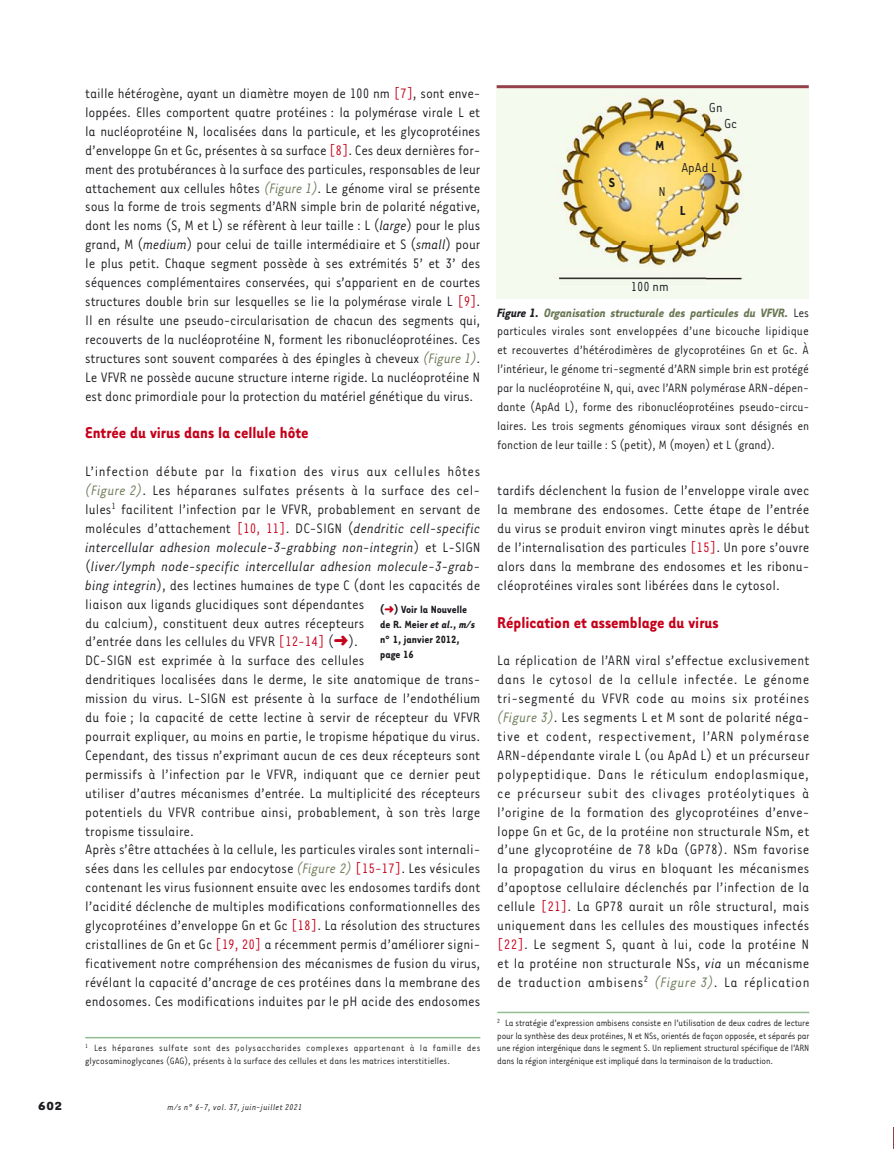
<style>
.page{position:relative;width:894px;height:1149px;background:#fff}
.page>*{position:absolute;margin:0;border:0;box-sizing:border-box;transform-origin:0 0}
.t1{font:700 18px "Tarzana Narrow";color:#c6001a}
.t2{font:15.75px/18.9px "Tarzana Narrow";color:#1b1c20;text-align:justify}
.t3{font:15px "Tarzana Narrow";color:#1b1c20}
.t4{font:700 15px "Tarzana Narrow";color:#1b1c20}
.t5{font:13.95px/18.9px "Tarzana Narrow";letter-spacing:-.01em;color:#1b1c20;text-align:justify}
.t6{font:700 13.5px "Tarzana Wide";color:#1b1c20}
.t7{font:700 12px/15px "Tarzana Narrow";color:#1b1c20}
.t8{font:10.5px/12.6px "Tarzana Narrow";color:#1b1c20;text-align:justify}
.t9{font:italic 9.75px "Tarzana Narrow";letter-spacing:.025em;color:#1b1c20}
.s1{color:#c6001a}
.s2{font-style:italic;color:#697754}
.s3{font-style:italic}
.s4{font-weight:700;font-style:italic}
.s5{font-weight:700;font-style:italic;color:#697754}
</style>
<div class="page">
<svg style="left:893px;top:1127px;width:1px;height:21px"></svg>
<hr style="left:497px;top:1011px;width:312px;height:2px;background:#92bc91">
<hr style="left:85px;top:1036px;width:395px;height:2px;background:#92bc91">
<img style="left:496px;top:88px;width:312px;height:210px">
<hr style="left:496px;top:85px;width:312px;height:3px;background:#95414c">
<p class="t2" style="left:85px;top:85px;width:396px">taille hétérogène, ayant un diamètre moyen de 100 nm <span class="s1">[7]</span>, sont enve&shy;loppées. Elles comportent quatre protéines : la polymérase virale L et la nucléoprotéine N, localisées dans la particule, et les glycoprotéines d’enveloppe Gn et Gc, présentes à sa surface <span class="s1">[8]</span>. Ces deux dernières for&shy;ment des protubérances à la surface des particules, responsables de leur attachement aux cellules hôtes <span class="s2">(Figure 1)</span>. Le génome vir al se présente sous la forme de trois segments d’ARN simple brin de polarité négative, dont les noms (S, M et L) se réfèrent à leur taille : L (<span class="s3">large</span>) pour le plus grand, M (<span class="s3">medium</span>) pour celui de taille intermédiaire et S (<span class="s3">small</span>) pour le plus petit. Chaque segment possède à ses extrémités 5’ et 3’ des séquences complémentaires conservées, qui s’apparient en de courtes structures double brin sur lesquelles se lie la polymérase virale L <span class="s1">[9]</span>.<br>Il en résulte une pseudo-circularisation de chacun des segments qui, recouverts de la nucléoprotéine N, forment les ribonuclé oprotéines. Ces structures sont souvent comparées à des épingles à cheveux <span class="s2">(Figure 1)</span>.<br>Le VFVR ne possède aucune structure interne rigide. La nucléoprotéine N est donc primordiale pour la protection du matériel génétique du virus.</p>
<p class="t1" style="left:85px;top:425px;width:225px">Entrée du virus dans la cellule hôte</p>
<p class="t2" style="left:85px;top:463px;width:397px;text-align:left">L’infection débute par la fixation des virus aux cellules hôtes <span class="s2">(Figure 2)</span>. Les héparanes sulfates présents à la surface des cel&shy;lules<sup>1</sup> facilitent l’infection par le VFVR, probablement en servant de molécules d’attachement <span class="s1">[10, 11]</span>. DC-SIGN (<span class="s3">dendritic cell-specific intercellular adhesion molecule-3-grabbing non-integrin</span>) et L-SIGN (<span class="s3">liver/lymph node-specific intercellular adhesion molecule-3-grab&shy;bing integrin</span>), des lectines humaines de type C (dont les capacités de liaison aux ligands glucidiques sont dépendantes<br>du calcium), constituent deux autres récepteurs<br>d’entrée dans les cellules du VFVR <span class="s1">[12-14]</span> (<span class="s1">➜</span>).<br>DC-SIGN est exprimée à la surface des cellules<br>dendritiques localisées dans le derme, le site anatomique de trans&shy;mission du virus. L-SIGN est présente à la surface de l’endothélium du foie ; la capacité de cette lectine à servir de récepteur du VFVR pourrait expliquer, au moins en partie, le tropisme hépatique du virus.<br>Cependant, des tissus n’exprimant aucun de ces deux récepteurs sont permissifs à l’infection par le VFVR, indiquant que ce dernier peut utiliser d’autres mécanismes d’entrée. La multiplicité des récepteurs potentiels du VFVR contribue ainsi, probablement, à son très large tropisme tissulaire.<br>Après s’être attachées à la cellule, les particules virales sont internali&shy;sées dans les cellules par endocytose <span class="s2">(Figure 2)</span> <span class="s1">[15-17]</span>. Les vésicules contenant les virus fusionnent ensuite avec les endosomes tardifs dont l’acidité déclenche de multiples modifications conformationnelles des glycoprotéines d’enveloppe Gn et Gc <span class="s1">[18]</span>. La résolution des structures cristallines de Gn et Gc <span class="s1">[19, 20]</span> a récemment permis d’améliorer signi&shy;ficativement notre compréhension des mécanismes de fusion du virus, révélant la capacité d’ancrage de ces protéines dans la membrane des endosomes. Ces modifications induites par le pH acide des endosomes</p>
<p class="t8" style="left:85px;top:1042px;width:396px"><sup>1</sup> Les héparanes sulfate sont des polysaccharides complexes appartenant à la famille des glycosaminoglycanes (GAG), présents à la surface des cellules et dans les matrices interstitielles.</p>
<p class="t7" style="left:380px;top:602px;width:97px">(<span class="s1">➜</span>) Voir la Nouvelle de R. Meier <span class="s3">et al</span>., <span class="s3">m/s </span>n° 1, janvier 2012, page 16</p>
<p class="t6" style="left:38px;top:1100px;width:26px">602</p>
<p class="t9" style="left:167px;top:1102px;width:136px">m/s n° 6-7, vol. 37, juin-juillet 2021</p>
<p class="t3" style="left:708px;top:101px;width:15px">Gn</p>
<p class="t4" style="left:608px;top:176px;width:8px">S</p>
<p class="t4" style="left:655px;top:139px;width:10px">M</p>
<p class="t3" style="left:658px;top:185px;width:9px">N</p>
<p class="t3" style="left:723px;top:117px;width:14px">Gc</p>
<p class="t3" style="left:681px;top:161px;width:37px">ApAd L</p>
<p class="t4" style="left:679px;top:205px;width:7px">L</p>
<p class="t3" style="left:630px;top:280px;width:39px">100 nm</p>
<p class="t5" style="left:497px;top:304px;width:314px"><span class="s4">Figure 1.</span> <span class="s5">Organisation structurale des particules du VFVR.</span> Les particules virales sont enveloppées d’une bicouche lipidique et recouvertes d’hétérodimères de glycoprotéines Gn et Gc. À l’intérieur, le génome tri-segmenté d’ARN simple brin est protégé par la nucléoprotéine N, qui, avec l’ARN polymérase ARN-dépen&shy;dante (ApAd L), forme des ribonucléoprotéines pseudo-circu&shy;laires. Les trois segments génomiques viraux sont désignés en fonction de leur taille : S (petit), M (moyen) et L (grand).</p>
<p class="t2" style="left:497px;top:482px;width:313px">tardifs déclenchent la fusion de l’enveloppe virale avec la membrane des endosomes. Cette étape de l’entrée du virus se produit environ vingt minutes après le début de l’internalisation des particules <span class="s1">[15]</span>. Un pore s’ouvre alors dans la membrane des endosomes et les ribonu&shy;cléoprotéines virales sont libérées dans le cytosol.</p>
<p class="t1" style="left:497px;top:614px;width:223px">Réplication et assemblage du virus</p>
<p class="t2" style="left:497px;top:652px;width:313px">La réplication de l’ARN viral s’effectue exclusivement dans le cytosol de la cellule infectée. Le génome tri-segmenté du VFVR code au moins six protéines <span class="s2">(Figure 3)</span>. Les segments L et M sont de polarité néga&shy;tive et codent, respectivement, l’ARN polymérase ARN-dépendante virale L (ou ApAd L) et un précurseur polypeptidique. Dans le réticulum endoplasmique, ce précurseur subit des clivages protéolytiques à l’origine de la formation des glycoprotéines d’enve&shy;loppe Gn et Gc, de la protéine non structurale NSm, et d’une glycoprotéine de 78 kDa (GP78). NSm favorise la propagation du virus en bloquant les mécanismes d’apoptose cellulaire déclenchés par l’infection de la cellule <span class="s1">[21]</span>. La GP78 aurait un rôle structural, mais uniquement dans les cellules des moustiques infectés <span class="s1">[22]</span>. Le segment S, quant à lui, code la protéine N et la protéine non structurale NSs, <span class="s3">via</span> un mécanisme de traduction ambisens<sup>2</sup> <span class="s2">(Figure 3)</span>. La réplication</p>
<p class="t8" style="left:497px;top:1016px;width:313px"><sup>2</sup> La stratégie d’expression ambisens consiste en l’utilisation de deux cadres de lecture pour la synthèse des deux protéines, N et NSs, orientés de façon opposée, et séparés par une région intergénique dans le segment S. Un repliement structural spécifique de l’ARN dans la région intergénique est impliqué dans la terminaison de la traduction.</p>
</div>
